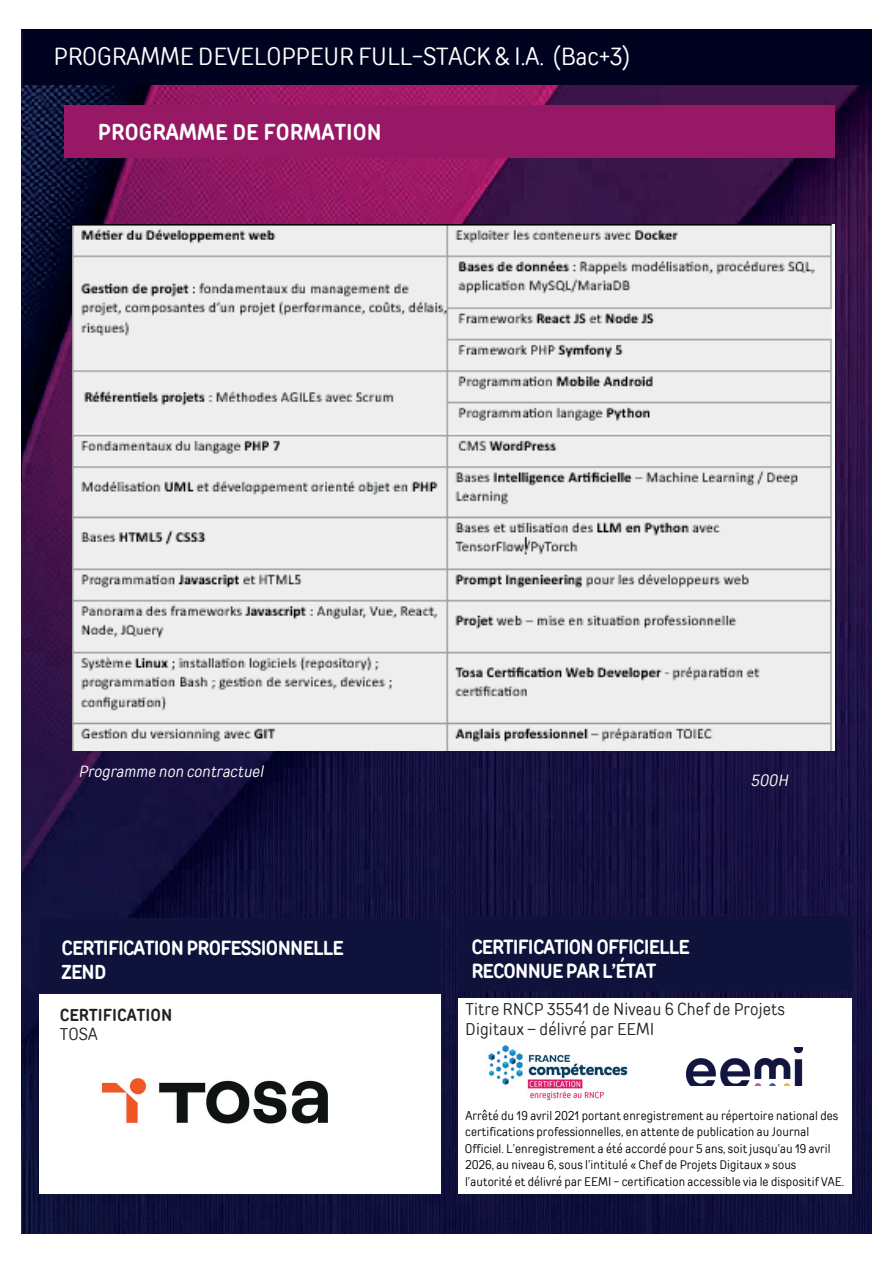
<style>
.page{position:relative;width:893px;height:1263px;background:#fff}
.page>*{position:absolute;margin:0;border:0;box-sizing:border-box;transform-origin:0 0}
.t1{font:24.6px "TT Rounds Condensed";color:#fff}
.t2{font:700 22.5px "TT Rounds Condensed";letter-spacing:.01em;color:#fff}
.t3{font:700 20.1px/23.5px "TT Rounds Condensed";letter-spacing:-.035em;color:#fff}
.t4{font:16.95px/19.4px "TT Rounds Condensed";letter-spacing:.01em;color:#202427}
.t5{font:700 16.95px "TT Rounds Condensed";letter-spacing:.01em;color:#202427}
.t6{font:italic 16.05px "TT Rounds Condensed";color:#fff}
.t7{font:12.3px/16.5px "TT Rounds Condensed";letter-spacing:.01em;color:#000001}
</style>
<div class="page">
<img style="left:21px;top:85px;width:850px;height:1148px">
<hr style="left:21px;top:1052px;width:1px;height:57px;background:#000320">
<hr style="left:21px;top:426px;width:1px;height:55px;background:#000320">
<div style="left:458px;top:916px;width:394px;height:74px;background:#0f133c"></div>
<div style="left:458px;top:998px;width:394px;height:196px;background:#fff"></div>
<div style="left:21px;top:30px;width:850px;height:55px;background:#000320"></div>
<hr style="left:21px;top:30px;width:1px;height:55px;background:#0f133c">
<div style="left:40px;top:990px;width:401px;height:204px;background:#fff"></div>
<div style="left:39px;top:918px;width:402px;height:76px;background:#0f133c"></div>
<img style="left:488px;top:1045px;width:140px;height:56px">
<img style="left:686px;top:1048px;width:116px;height:37px">
<div style="left:64px;top:105px;width:771px;height:53px;background:#971864"></div>
<img style="left:73px;top:224px;width:762px;height:526px">
<img style="left:101px;top:1078px;width:227px;height:46px">
<h1 class="t1" style="left:54px;top:40px;width:578px">PROGRAMME DEVELOPPEUR FULL-STACK &amp; I.A. (Bac+3)</h1>
<h2 class="t2" style="left:98px;top:117px;width:285px">PROGRAMME DE FORMATION</h2>
<h3 class="t6" style="left:79px;top:761px;width:186px">Programme non contractuel</h3>
<h3 class="t6" style="left:752px;top:769px;width:39px">500H</h3>
<h3 class="t3" style="left:62px;top:936px;width:283px">CERTIFICATION PROFESSIONNELLE<br>ZEND</h3>
<h3 class="t5" style="left:60px;top:1003px;width:114px">CERTIFICATION</h3>
<h3 class="t4" style="left:60px;top:1024px;width:39px">TOSA</h3>
<h3 class="t3" style="left:471px;top:935px;width:220px">CERTIFICATION OFFICIELLE<br>RECONNUE PAR L’ÉTAT</h3>
<h3 class="t4" style="left:465px;top:999px;width:321px">Titre RNCP 35541 de Niveau 6 Chef de Projets<br>Digitaux – délivré par EEMI</h3>
<p class="t7" style="left:465px;top:1107px;width:381px">Arrêté du 19 avril 2021 portant enregistrement au répertoire national des certifications professionnelles, en attente de publication au Journal Officiel. L’enregistrement a été accordé pour 5 ans, soit jusqu’au 19 avril 2026, au niveau 6, sous l’intitulé « Chef de Projets Digitaux » sous l’autorité et délivré par EEMI - certification accessible via le dispositif VAE.</p>
</div>
